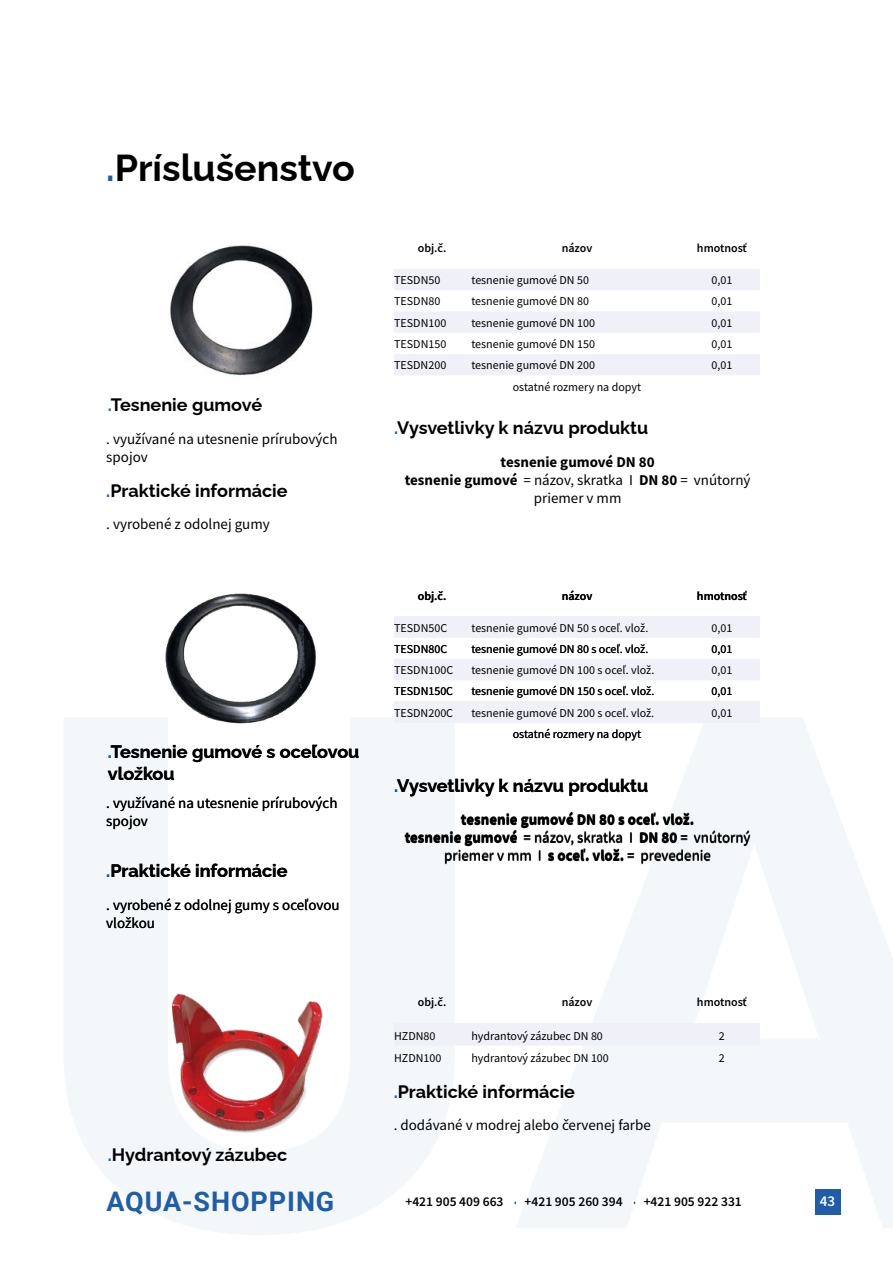
<style>
.page{position:relative;width:893px;height:1263px;background:#fff}
.page>*{position:absolute;margin:0;border:0;box-sizing:border-box;transform-origin:0 0}
.t1{font:100 37.5px "Raleway";color:#000}
.t2{font:700 27px "Roboto";letter-spacing:.035em;color:#1f5da9}
.t3{font:100 18px/21.6px "Raleway";color:#000}
.t4{font:700 15px/18px "Source Sans Pro";color:#000;text-align:center}
.t5{font:15px/18px "Source Sans Pro";color:#000}
.t6{font:600 15px "Source Sans Pro";color:#fff}
.t7{font:600 13.5px "Source Sans Pro";color:#000}
.t8{font:12px "Source Sans Pro";color:#000}
.t9{font:600 12px "Source Sans Pro";color:#000}
.s1{color:#1f5da9}
.s2{font-weight:400}
.s3{font-family:"Raleway";font-weight:100;font-size:27px;color:#1f5da9}
</style>
<div class="page">
<svg style="left:64px;top:718px;width:829px;height:517px"></svg>
<div style="left:815px;top:1189px;width:25px;height:26px;background:#1f5da9"></div>
<img style="left:170px;top:245px;width:143px;height:131px">
<img style="left:157px;top:593px;width:167px;height:148px">
<img style="left:155px;top:977px;width:174px;height:167px">
<svg style="left:394px;top:269px;width:366px;height:106px"></svg>
<svg style="left:394px;top:616px;width:366px;height:107px"></svg>
<div style="left:394px;top:1023px;width:366px;height:22px;background:#eff0f8"></div>
<h1 class="t1" style="left:106px;top:138px;width:250px"><span class="s1">.</span>Príslušenstvo</h1>
<h3 class="t3" style="left:108px;top:392px;width:156px"><span class="s1">.</span>Tesnenie gumové</h3>
<p class="t5" style="left:106px;top:429px;width:233px">. využívané na utesnenie prírubových spojov</p>
<h3 class="t3" style="left:106px;top:478px;width:183px"><span class="s1">.</span>Praktické informácie</h3>
<p class="t5" style="left:106px;top:515px;width:165px">. vyrobené z odolnej gumy</p>
<h3 class="t3" style="left:108px;top:739px;width:253px"><span class="s1">.</span>Tesnenie gumové s oceľovou vložkou</h3>
<p class="t5" style="left:106px;top:794px;width:233px">. využívané na utesnenie prírubových</p>
<p class="t5" style="left:168px;top:794px;width:9px">e</p>
<p class="t5" style="left:106px;top:812px;width:43px">spojov</p>
<h3 class="t3" style="left:106px;top:858px;width:183px"><span class="s1">.</span>Praktické informácie</h3>
<p class="t5" style="left:106px;top:896px;width:235px">. vyrobené z odolnej gumy s oceľovou vložkou</p>
<h3 class="t3" style="left:108px;top:1142px;width:181px"><span class="s1">.</span>Hydrantový zázubec</h3>
<p class="t9" style="left:418px;top:240px;width:30px">obj.č.</p>
<p class="t9" style="left:562px;top:240px;width:32px">názov</p>
<p class="t9" style="left:697px;top:240px;width:51px">hmotnosť</p>
<p class="t8" style="left:394px;top:273px;width:48px">TESDN50</p>
<p class="t8" style="left:471px;top:273px;width:119px">tesnenie gumové DN 50</p>
<p class="t8" style="left:711px;top:273px;width:22px">0,01</p>
<p class="t8" style="left:394px;top:294px;width:48px">TESDN80</p>
<p class="t8" style="left:471px;top:294px;width:119px">tesnenie gumové DN 80</p>
<p class="t8" style="left:711px;top:294px;width:22px">0,01</p>
<p class="t8" style="left:394px;top:315px;width:54px">TESDN100</p>
<p class="t8" style="left:471px;top:315px;width:125px">tesnenie gumové DN 100</p>
<p class="t8" style="left:711px;top:315px;width:22px">0,01</p>
<p class="t8" style="left:394px;top:336px;width:54px">TESDN150</p>
<p class="t8" style="left:471px;top:336px;width:125px">tesnenie gumové DN 150</p>
<p class="t8" style="left:711px;top:336px;width:22px">0,01</p>
<p class="t8" style="left:394px;top:358px;width:54px">TESDN200</p>
<p class="t8" style="left:471px;top:358px;width:125px">tesnenie gumové DN 200</p>
<p class="t8" style="left:711px;top:358px;width:22px">0,01</p>
<p class="t8" style="left:513px;top:379px;width:130px">ostatné rozmery na dopyt</p>
<h3 class="t3" style="left:394px;top:415px;width:256px"><span class="s1">.</span>Vysvetlivky k názvu produktu</h3>
<p class="t4" style="left:405px;top:453px;width:347px">tesnenie gumové DN 80<br>tesnenie gumové <span class="s2">= názov, skratka I</span> DN 80 <span class="s2">= vnútorný priemer v mm</span></p>
<p class="t9" style="left:418px;top:588px;width:30px">obj.č.</p>
<p class="t9" style="left:562px;top:588px;width:32px">názov</p>
<p class="t9" style="left:697px;top:588px;width:51px">hmotnosť</p>
<p class="t8" style="left:394px;top:620px;width:55px">TESDN50C</p>
<p class="t8" style="left:471px;top:620px;width:178px">tesnenie gumové DN 50 s oceľ. vlož.</p>
<p class="t8" style="left:711px;top:620px;width:22px">0,01</p>
<p class="t8" style="left:394px;top:641px;width:55px">TESDN80C</p>
<p class="t8" style="left:471px;top:641px;width:178px">tesnenie gumové DN 80 s oceľ. vlož.</p>
<p class="t8" style="left:711px;top:641px;width:22px">0,01</p>
<p class="t8" style="left:394px;top:662px;width:61px">TESDN100C</p>
<p class="t8" style="left:471px;top:662px;width:184px">tesnenie gumové DN 100 s oceľ. vlož.</p>
<p class="t8" style="left:711px;top:662px;width:22px">0,01</p>
<p class="t8" style="left:394px;top:684px;width:61px">TESDN150C</p>
<p class="t8" style="left:471px;top:684px;width:184px">tesnenie gumové DN 150 s oceľ. vlož.</p>
<p class="t8" style="left:711px;top:684px;width:22px">0,01</p>
<p class="t8" style="left:394px;top:705px;width:61px">TESDN200C</p>
<p class="t8" style="left:471px;top:705px;width:184px">tesnenie gumové DN 200 s oceľ. vlož.</p>
<p class="t8" style="left:711px;top:705px;width:22px">0,01</p>
<p class="t8" style="left:513px;top:726px;width:130px">ostatné rozmery na dopyt</p>
<h3 class="t3" style="left:394px;top:773px;width:256px"><span class="s1">.</span>Vysvetlivky k názvu produktu</h3>
<p class="t4" style="left:405px;top:810px;width:347px">tesnenie gumové DN 80 s oceľ. vlož.<br>tesnenie gumové <span class="s2">= názov, skratka I</span> DN 80 <span class="s2">= vnútorný priemer v mm I</span> s oceľ. vlož. <span class="s2">= prevedenie</span></p>
<p class="t9" style="left:418px;top:994px;width:30px">obj.č.</p>
<p class="t9" style="left:562px;top:994px;width:32px">názov</p>
<p class="t9" style="left:697px;top:994px;width:51px">hmotnosť</p>
<p class="t8" style="left:394px;top:1028px;width:43px">HZDN80</p>
<p class="t8" style="left:471px;top:1028px;width:133px">hydrantový zázubec DN 80</p>
<p class="t8" style="left:719px;top:1028px;width:7px">2</p>
<p class="t8" style="left:394px;top:1050px;width:49px">HZDN100</p>
<p class="t8" style="left:471px;top:1050px;width:139px">hydrantový zázubec DN 100</p>
<p class="t8" style="left:719px;top:1050px;width:7px">2</p>
<h3 class="t3" style="left:394px;top:1078px;width:183px"><span class="s1">.</span>Praktické informácie</h3>
<p class="t5" style="left:394px;top:1116px;width:259px">. dodávané v modrej alebo červenej farbe</p>
<h2 class="t2" style="left:107px;top:1182px;width:229px">AQUA-SHOPPING</h2>
<p class="t7" style="left:405px;top:1193px;width:338px">+421 905 409 663 <span class="s3">.</span> +421 905 260 394 <span class="s3">.</span> +421 905 922 331</p>
<p class="t6" style="left:820px;top:1191px;width:17px">43</p>
</div>
